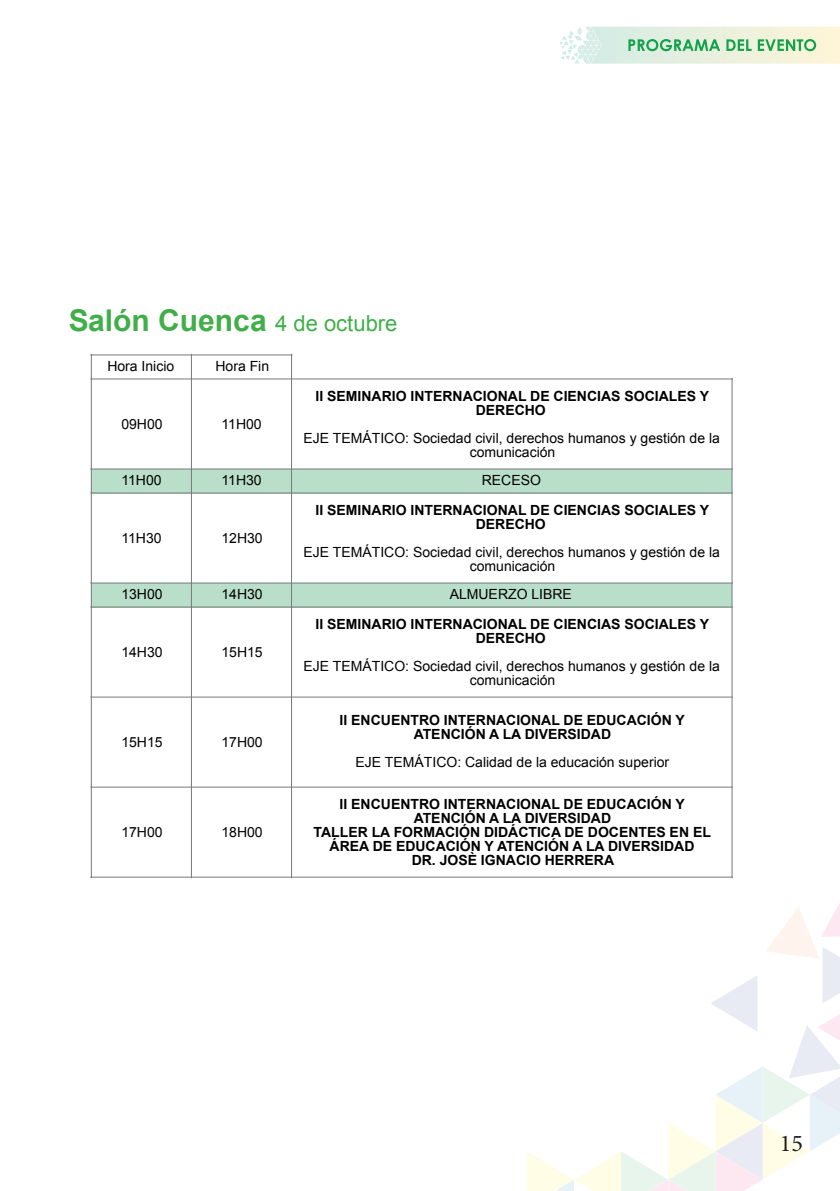
<style>
.page{position:relative;width:840px;height:1191px;background:#fff}
.page>*{position:absolute;margin:0;border:0;box-sizing:border-box;transform-origin:0 0}
.t1{font:700 30px "Arial";color:#41af49}
.t2{font:24px "Minion Pro";color:#231f20}
.t3{font:700 14px/14px "Arial";color:#000001;text-align:center}
.t4{font:14px/14px "Arial";color:#000001;text-align:center}
.s1{font-weight:400;font-size:22px}
</style>
<div class="page">
<svg style="left:560px;top:27px;width:279px;height:37px;background:#d5e9d2"></svg>
<svg style="left:527px;top:905px;width:312px;height:286px"></svg>
<div style="left:91px;top:469px;width:100px;height:24px;background:#b9dfca"></div>
<div style="left:191px;top:469px;width:100px;height:24px;background:#b9dfca"></div>
<div style="left:291px;top:469px;width:440px;height:24px;background:#b9dfca"></div>
<div style="left:91px;top:583px;width:100px;height:24px;background:#b9dfca"></div>
<div style="left:191px;top:583px;width:100px;height:24px;background:#b9dfca"></div>
<div style="left:291px;top:583px;width:440px;height:24px;background:#b9dfca"></div>
<hr style="left:191px;top:354px;width:1px;height:524px;background:#76797b">
<svg style="left:291px;top:355px;width:1px;height:23px"></svg>
<hr style="left:291px;top:379px;width:1px;height:499px;background:#76797b">
<hr style="left:90px;top:378px;width:642px;height:1px;background:#76797b">
<hr style="left:90px;top:468px;width:642px;height:1px;background:#76797b">
<hr style="left:90px;top:492px;width:642px;height:1px;background:#76797b">
<hr style="left:90px;top:582px;width:642px;height:1px;background:#76797b">
<hr style="left:90px;top:606px;width:642px;height:1px;background:#76797b">
<hr style="left:90px;top:696px;width:642px;height:1px;background:#76797b">
<hr style="left:90px;top:786px;width:642px;height:1px;background:#76797b">
<hr style="left:91px;top:354px;width:1px;height:115px;background:#76797b">
<svg style="left:91px;top:469px;width:1px;height:23px"></svg>
<hr style="left:91px;top:493px;width:1px;height:90px;background:#76797b">
<svg style="left:91px;top:583px;width:1px;height:23px"></svg>
<hr style="left:91px;top:607px;width:1px;height:90px;background:#76797b">
<hr style="left:91px;top:697px;width:1px;height:181px;background:#76797b">
<hr style="left:731px;top:378px;width:1px;height:91px;background:#76797b">
<svg style="left:731px;top:469px;width:1px;height:24px"></svg>
<hr style="left:731px;top:493px;width:1px;height:90px;background:#76797b">
<svg style="left:731px;top:583px;width:1px;height:24px"></svg>
<hr style="left:731px;top:607px;width:1px;height:90px;background:#76797b">
<hr style="left:731px;top:697px;width:1px;height:181px;background:#76797b">
<hr style="left:90px;top:354px;width:202px;height:1px;background:#76797b">
<hr style="left:90px;top:876px;width:642px;height:1px;background:#76797b">
<h1 class="t1" style="left:68px;top:303px;width:331px">Salón Cuenca <span class="s1">4 de octubre</span></h1>
<p class="t4" style="left:107px;top:359px;width:68px">Hora Inicio</p>
<p class="t4" style="left:215px;top:359px;width:55px">Hora Fin</p>
<p class="t4" style="left:121px;top:417px;width:43px">09H00</p>
<p class="t4" style="left:221px;top:417px;width:42px">11H00</p>
<p class="t3" style="left:315px;top:389px;width:395px">II SEMINARIO INTERNACIONAL DE CIENCIAS SOCIALES Y<br>DERECHO</p>
<p class="t4" style="left:303px;top:431px;width:418px">EJE TEMÁTICO: Sociedad civil, derechos humanos y gestión de la comunicación</p>
<p class="t4" style="left:121px;top:473px;width:42px">11H00</p>
<p class="t4" style="left:221px;top:473px;width:42px">11H30</p>
<p class="t4" style="left:481px;top:473px;width:61px">RECESO</p>
<p class="t4" style="left:121px;top:531px;width:42px">11H30</p>
<p class="t4" style="left:221px;top:531px;width:43px">12H30</p>
<p class="t3" style="left:315px;top:503px;width:395px">II SEMINARIO INTERNACIONAL DE CIENCIAS SOCIALES Y<br>DERECHO</p>
<p class="t4" style="left:303px;top:545px;width:418px">EJE TEMÁTICO: Sociedad civil, derechos humanos y gestión de la comunicación</p>
<p class="t4" style="left:121px;top:587px;width:43px">13H00</p>
<p class="t4" style="left:221px;top:587px;width:43px">14H30</p>
<p class="t4" style="left:449px;top:587px;width:124px">ALMUERZO LIBRE</p>
<p class="t4" style="left:121px;top:645px;width:43px">14H30</p>
<p class="t4" style="left:221px;top:645px;width:43px">15H15</p>
<p class="t4" style="left:121px;top:735px;width:43px">15H15</p>
<p class="t4" style="left:221px;top:735px;width:43px">17H00</p>
<p class="t4" style="left:121px;top:825px;width:43px">17H00</p>
<p class="t4" style="left:221px;top:825px;width:43px">18H00</p>
<p class="t3" style="left:315px;top:617px;width:395px">II SEMINARIO INTERNACIONAL DE CIENCIAS SOCIALES Y<br>DERECHO</p>
<p class="t4" style="left:303px;top:659px;width:418px">EJE TEMÁTICO: Sociedad civil, derechos humanos y gestión de la comunicación</p>
<p class="t3" style="left:339px;top:713px;width:346px">II ENCUENTRO INTERNACIONAL DE EDUCACIÓN Y<br>ATENCIÓN A LA DIVERSIDAD</p>
<p class="t4" style="left:355px;top:755px;width:315px">EJE TEMÁTICO: Calidad de la educación superior</p>
<p class="t3" style="left:313px;top:797px;width:398px">II ENCUENTRO INTERNACIONAL DE EDUCACIÓN Y ATENCIÓN A LA DIVERSIDAD<br>TALLER LA FORMACIÓN DIDÁCTICA DE DOCENTES EN EL ÁREA DE EDUCACIÓN Y ATENCIÓN A LA DIVERSIDAD<br>DR. JOSÈ IGNACIO HERRERA</p>
<h2 class="t2" style="left:779px;top:1127px;width:25px">15</h2>
</div>
